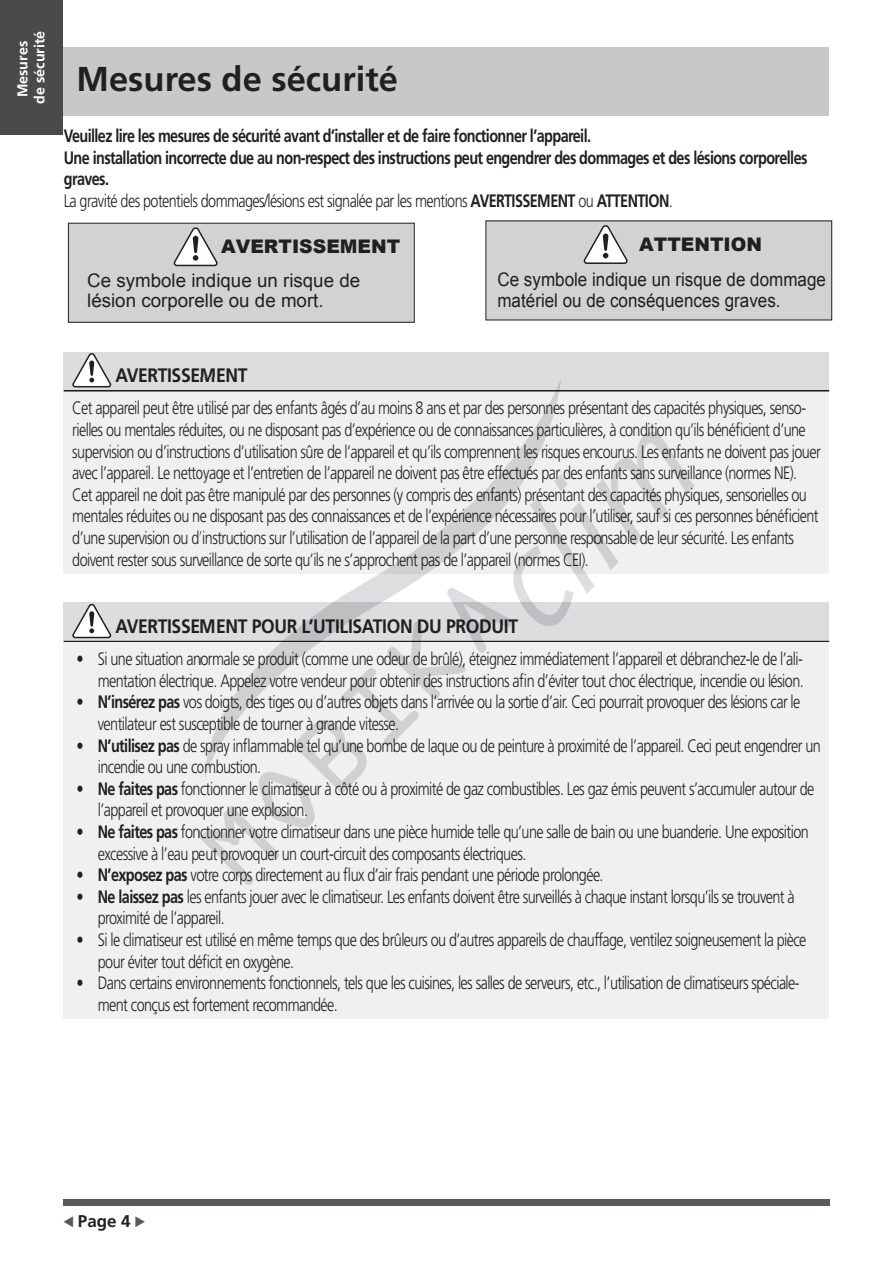
<style>
.page{position:relative;width:893px;height:1263px;background:#fff}
.page>*{position:absolute;margin:0;border:0;box-sizing:border-box;transform-origin:0 0}
.t1{font:700 34.5px "Frutiger";color:#231f20}
.t2{font:700 19.5px "Frutiger";letter-spacing:-.02em;color:#231f20;scale:.9 1}
.t3{font:18.75px/20.1px "Arial";color:#231f20;scale:.91 1}
.t4{font:18.75px/20.1px "Arial";color:#231f20}
.t5{font:900 18.75px "Arial";color:#231f20}
.t6{font:300 18px/21.6px "Frutiger";letter-spacing:-.04em;color:#231f20;scale:.8 1}
.t7{font:700 18px/21.6px "Frutiger";letter-spacing:-.04em;color:#231f20;scale:.8 1}
.t8{font:700 16.95px "Frutiger";color:#231f20}
.t9{font:700 14.25px/17.1px "Frutiger";color:#fff;text-align:center}
.s1{font-weight:300}
.s2{font-weight:700}
</style>
<div class="page">
<div style="left:64px;top:1199px;width:766px;height:6px;background:#5a5858"></div>
<div style="left:0;top:0;width:62px;height:134px;background:#4c4949"></div>
<div style="left:68px;top:223px;width:346px;height:99px;background:#d1d2d4"></div>
<div style="left:68px;top:223px;width:347px;height:100px;border:1px solid #231f20"></div>
<div style="left:486px;top:221px;width:346px;height:99px;background:#d1d2d4"></div>
<svg style="left:173px;top:228px;width:45px;height:39px"></svg>
<svg style="left:583px;top:226px;width:45px;height:38px"></svg>
<div style="left:64px;top:47px;width:765px;height:68px;background:#c8c8c9"></div>
<div style="left:64px;top:352px;width:765px;height:47px;background:#dbddde"></div>
<hr style="left:64px;top:390px;width:765px;height:1px;background:#231f20">
<div style="left:64px;top:392px;width:765px;height:95px;background:#eff0f0"></div>
<div style="left:64px;top:478px;width:765px;height:96px;background:#eff0f0"></div>
<div style="left:64px;top:603px;width:765px;height:47px;background:#dbddde"></div>
<hr style="left:64px;top:641px;width:765px;height:1px;background:#231f20">
<div style="left:64px;top:642px;width:765px;height:53px;background:#eff0f0"></div>
<div style="left:64px;top:686px;width:765px;height:52px;background:#eff0f0"></div>
<div style="left:64px;top:729px;width:765px;height:52px;background:#eff0f0"></div>
<div style="left:64px;top:772px;width:765px;height:52px;background:#eff0f0"></div>
<div style="left:64px;top:815px;width:765px;height:53px;background:#eff0f0"></div>
<div style="left:64px;top:858px;width:765px;height:31px;background:#eff0f0"></div>
<div style="left:64px;top:880px;width:765px;height:52px;background:#eff0f0"></div>
<div style="left:64px;top:923px;width:765px;height:53px;background:#eff0f0"></div>
<div style="left:64px;top:966px;width:765px;height:53px;background:#eff0f0"></div>
<svg style="left:72px;top:354px;width:40px;height:34px"></svg>
<svg style="left:72px;top:604px;width:40px;height:35px"></svg>
<svg style="left:199px;top:432px;width:496px;height:453px"></svg>
<svg style="left:203px;top:379px;width:358px;height:400px"></svg>
<p class="t9" style="left:14px;top:104px;width:74px;rotate:-90deg">Mesures de sécurité</p>
<h1 class="t1" style="left:77px;top:58px;width:323px">Mesures de sécurité</h1>
<p class="t7" style="left:64px;top:125px;width:931px">Veuillez lire les mesures de sécurité avant d’installer et de faire fonctionner l’appareil.<br>Une installation incorrecte due au non-respect des instructions peut engendrer des dommages et des lésions corporelles graves.<br><span class="s1">La gravité des potentiels dommages/lésions est signalée par les mentions</span> AVERTISSEMENT <span class="s1">ou</span> ATTENTION<span class="s1">.</span></p>
<p class="t5" style="left:221px;top:233px;width:181px">AVERTISSEMENT</p>
<p class="t4" style="left:87px;top:271px;width:275px">Ce symbole indique un risque de lésion corporelle ou de mort.</p>
<p class="t5" style="left:639px;top:230px;width:124px">ATTENTION</p>
<p class="t3" style="left:497px;top:270px;width:363px">Ce symbole indique un risque de dommage matériel ou de conséquences graves.</p>
<p class="t2" style="left:115px;top:364px;width:148px">AVERTISSEMENT</p>
<p class="t6" style="left:72px;top:397px;width:937px">Cet appareil peut être utilisé par des enfants âgés d’au moins 8 ans et par des personnes présentant des capacités physiques, senso&shy;rielles ou mentales réduites, ou ne disposant pas d’expérience ou de connaissances particulières, à condition qu’ils bénéficient d’une supervision ou d’instructions d’utilisation sûre de l’appareil et qu’ils comprennent les risques encourus. Les enfants ne doivent pas jouer avec l’appareil. Le nettoyage et l’entretien de l’appareil ne doivent pas être effectués par des enfants sans surveillance (normes NE).<br>Cet appareil ne doit pas être manipulé par des personnes (y compris des enfants) présentant des capacités physiques, sensorielles ou mentales réduites ou ne disposant pas des connaissances et de l’expérience nécessaires pour l’utiliser, sauf si ces personnes bénéficient d’une supervision ou d’instructions sur l’utilisation de l’appareil de la part d’une personne responsable de leur sécurité. Les enfants doivent rester sous surveillance de sorte qu’ils ne s’approchent pas de l’appareil (normes CEI).</p>
<p class="t2" style="left:115px;top:615px;width:449px">AVERTISSEMENT POUR L’UTILISATION DU PRODUIT</p>
<p class="t6" style="left:77px;top:648px;width:910px;text-align:right">• Si une situation anormale se produit (comme une odeur de brûlé), éteignez immédiatement l’appareil et débranchez-le de l’ali&shy;mentation électrique. Appelez votre vendeur pour obtenir des instructions afin d’éviter tout choc électrique, incendie ou lésion.</p>
<p class="t6" style="left:98px;top:691px;width:880px;text-indent:-21px">• <span class="s2">N’insérez pas</span> vos doigts, des tiges ou d’autres objets dans l’arrivée ou la sortie d’air. Ceci pourrait provoquer des lésions car le ventilateur est susceptible de tourner à grande vitesse.</p>
<p class="t6" style="left:98px;top:734px;width:905px;text-indent:-21px">• <span class="s2">N’utilisez pas</span> de spray inflammable tel qu’une bombe de laque ou de peinture à proximité de l’appareil. Ceci peut engendrer un incendie ou une combustion.</p>
<p class="t6" style="left:98px;top:778px;width:897px;text-indent:-21px">• <span class="s2">Ne faites pas</span> fonctionner le climatiseur à côté ou à proximité de gaz combustibles. Les gaz émis peuvent s’accumuler autour de l’appareil et provoquer une explosion.</p>
<p class="t6" style="left:98px;top:821px;width:890px;text-indent:-21px">• <span class="s2">Ne faites pas</span> fonctionner votre climatiseur dans une pièce humide telle qu’une salle de bain ou une buanderie. Une exposition excessive à l’eau peut provoquer un court-circuit des composants électriques.</p>
<p class="t6" style="left:77px;top:864px;width:660px">• <span class="s2">N’exposez pas</span> votre corps directement au flux d’air frais pendant une période prolongée.</p>
<p class="t6" style="left:98px;top:886px;width:873px;text-indent:-21px">• <span class="s2">Ne laissez pas</span> les enfants jouer avec le climatiseur. Les enfants doivent être surveillés à chaque instant lorsqu’ils se trouvent à proximité de l’appareil.</p>
<p class="t6" style="left:98px;top:929px;width:887px;text-indent:-21px">• Si le climatiseur est utilisé en même temps que des brûleurs ou d’autres appareils de chauffage, ventilez soigneusement la pièce pour éviter tout déficit en oxygène.</p>
<p class="t6" style="left:98px;top:972px;width:879px;text-indent:-21px">• Dans certains environnements fonctionnels, tels que les cuisines, les salles de serveurs, etc., l’utilisation de climatiseurs spéciale&shy;ment conçus est fortement recommandée.</p>
<p class="t8" style="left:78px;top:1211px;width:54px">Page 4</p>
</div>
